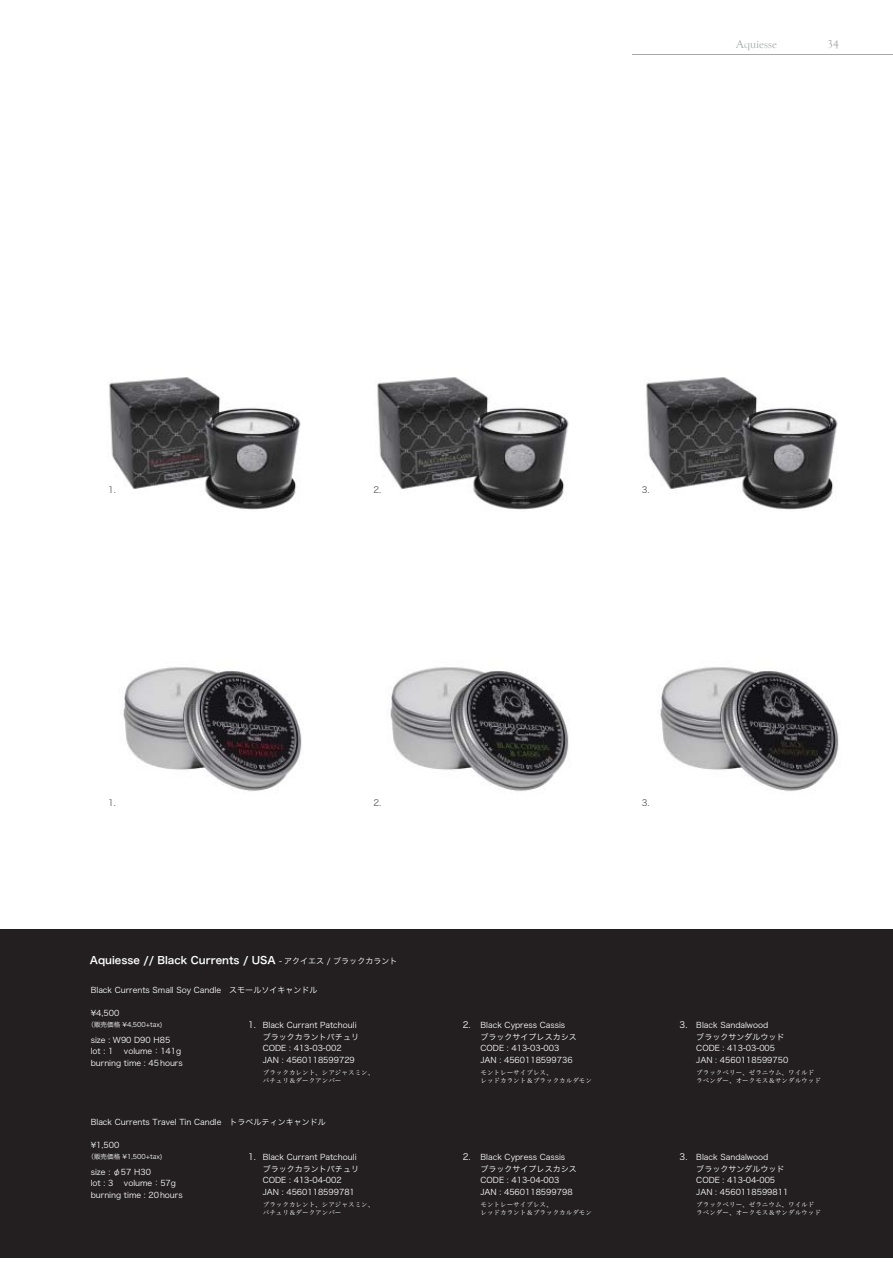
<style>
.page{position:relative;width:893px;height:1263px;background:#fff}
.page>*{position:absolute;margin:0;border:0;box-sizing:border-box;transform-origin:0 0}
.t1{font:11.7px "Goudy Old Style T";color:#a7a9ac}
.t2{font:10.2px "Hira Kaku Pro W6 90 msp RKSJ H";color:#fff}
.t3{font:8.7px "Hira Kaku Pro W3 90 msp RKSJ H";color:#fff}
.t4{font:8.7px "Hira Kaku Pro W3 90 msp RKSJ H";color:#58595b}
.t5{font:7.95px/11.7px "Hira Kaku Pro W3 90 msp RKSJ H";color:#fff}
.t6{font:6.6px/7.9px "Hira Min Pro W3 90 msp RKSJ H";color:#fff}
.t7{font:6.6px "Hira Kaku Pro W3 90 msp RKSJ H";color:#fff}
.s1{font-family:"Hira Kaku Pro W3 90 msp RKSJ H";font-size:7.95px}
</style>
<div class="page">
<img style="left:109px;top:377px;width:192px;height:133px">
<img style="left:377px;top:377px;width:192px;height:133px">
<img style="left:646px;top:377px;width:192px;height:133px">
<img style="left:121px;top:667px;width:181px;height:124px">
<img style="left:388px;top:667px;width:181px;height:124px">
<img style="left:658px;top:667px;width:181px;height:124px">
<div style="left:0;top:929px;width:893px;height:328px;background:#231f20"></div>
<hr style="left:632px;top:55px;width:261px;height:1px;background:#a7a9ac">
<h1 class="t1" style="left:736px;top:38px;width:42px">Aquiesse</h1>
<h1 class="t1" style="left:827px;top:38px;width:13px">34</h1>
<p class="t4" style="left:108px;top:487px;width:9px">1.</p>
<p class="t4" style="left:373px;top:487px;width:9px">2.</p>
<p class="t4" style="left:642px;top:487px;width:9px">3.</p>
<p class="t4" style="left:108px;top:799px;width:9px">1.</p>
<p class="t4" style="left:373px;top:799px;width:9px">2.</p>
<p class="t4" style="left:642px;top:799px;width:9px">3.</p>
<p class="t2" style="left:90px;top:956px;width:309px">Aquiesse // Black Currents / USA <span class="s1">- アクイエス / ブラックカラント</span></p>
<p class="t5" style="left:91px;top:985px;width:228px">Black Currents Small Soy Candle　スモールソイキャンドル</p>
<p class="t5" style="left:91px;top:1009px;width:30px">¥4,500</p>
<p class="t7" style="left:87px;top:1022px;width:76px">（販売価格 ¥4,500+tax)</p>
<p class="t5" style="left:91px;top:1035px;width:81px">size : W90 D90 H85 lot : 1</p>
<p class="t3" style="left:680px;top:1021px;width:9px">3.</p>
<p class="t3" style="left:463px;top:1021px;width:9px">2.</p>
<p class="t5" style="left:696px;top:1020px;width:94px">Black Sandalwood<br>ブラックサンダルウッド<br>CODE : 413-03-005<br>JAN : 4560118599750</p>
<p class="t3" style="left:248px;top:1021px;width:9px">1.</p>
<p class="t5" style="left:480px;top:1020px;width:98px">Black Cypress Cassis<br>ブラックサイプレスカシス<br>CODE : 413-03-003<br>JAN : 4560118599736</p>
<p class="t5" style="left:263px;top:1020px;width:98px">Black Currant Patchouliブラックカラントパチュリ<br>CODE : 413-03-002<br>JAN : 4560118599729</p>
<p class="t5" style="left:91px;top:1047px;width:93px;text-align:right">volume：141g<br>burning time : 45hours</p>
<p class="t6" style="left:263px;top:1069px;width:113px">ブラックカレント、シアジャスミン、パチュリ＆ダークアンバー</p>
<p class="t6" style="left:480px;top:1069px;width:113px">モントレーサイプレス、<br>レッドカラント＆ブラックカルダモン</p>
<p class="t6" style="left:696px;top:1069px;width:126px">ブラックベリー、ゼラニウム、ワイルドラベンダー、オークモス＆サンダルウッド</p>
<p class="t5" style="left:91px;top:1117px;width:236px">Black Currents Travel Tin Candle　トラベルティンキャンドル</p>
<p class="t5" style="left:91px;top:1141px;width:30px">¥1,500</p>
<p class="t7" style="left:87px;top:1154px;width:76px">（販売価格 ¥1,500+tax)</p>
<p class="t5" style="left:91px;top:1167px;width:62px">size : φ57 H30 lot : 3</p>
<p class="t3" style="left:680px;top:1153px;width:9px">3.</p>
<p class="t3" style="left:463px;top:1153px;width:9px">2.</p>
<p class="t5" style="left:696px;top:1152px;width:94px">Black Sandalwood<br>ブラックサンダルウッド<br>CODE : 413-04-005<br>JAN : 4560118599811</p>
<p class="t3" style="left:248px;top:1153px;width:9px">1.</p>
<p class="t5" style="left:480px;top:1152px;width:98px">Black Cypress Cassis<br>ブラックサイプレスカシス<br>CODE : 413-04-003<br>JAN : 4560118599798</p>
<p class="t5" style="left:263px;top:1152px;width:98px">Black Currant Patchouliブラックカラントパチュリ<br>CODE : 413-04-002<br>JAN : 4560118599781</p>
<p class="t5" style="left:91px;top:1178px;width:93px;text-indent:33px">volume：57g burning time : 20hours</p>
<p class="t6" style="left:263px;top:1201px;width:113px">ブラックカレント、シアジャスミン、パチュリ＆ダークアンバー</p>
<p class="t6" style="left:480px;top:1201px;width:113px">モントレーサイプレス、<br>レッドカラント＆ブラックカルダモン</p>
<p class="t6" style="left:696px;top:1201px;width:126px">ブラックベリー、ゼラニウム、ワイルドラベンダー、オークモス＆サンダルウッド</p>
</div>
